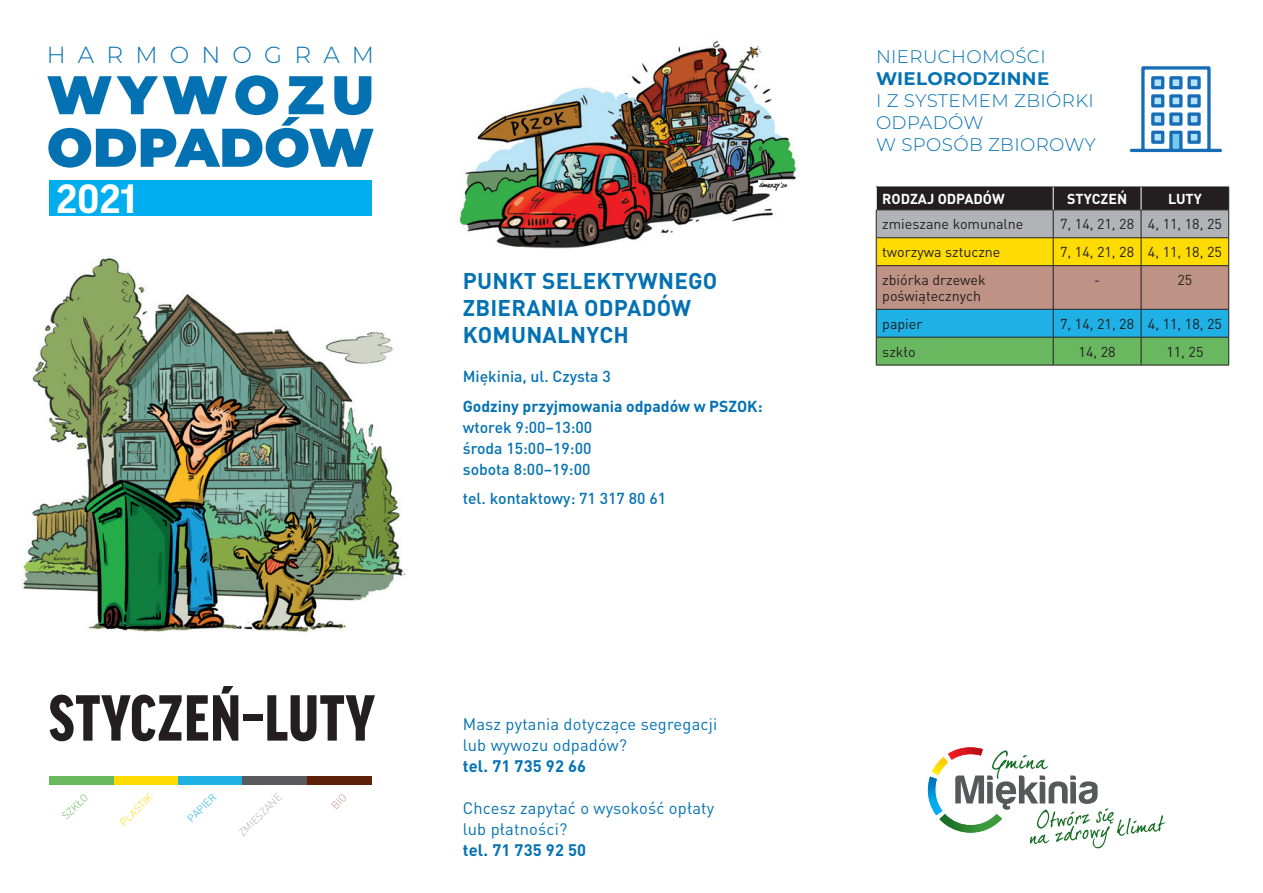
<style>
.page{position:relative;width:1263px;height:893px;background:#fff}
.page>*{position:absolute;margin:0;border:0;box-sizing:border-box;transform-origin:0 0}
.t1{font:900 condensed 62.55px "Good Pro";letter-spacing:.015em;color:#231f20}
.t2{font:900 54.3px/52.5px "Montserrat";color:#0472b2}
.t3{font:700 39.3px "Good Pro";color:#fff}
.t4{font:300 23.25px "Montserrat";letter-spacing:.525em;color:#0472b2}
.t5{font:700 22.5px/27px "DIN Pro";letter-spacing:.01em;color:#0472b2}
.t6{font:300 18.15px/21.9px "Montserrat";letter-spacing:.02em;color:#0472b2}
.t7{font:700 18.15px "Montserrat";letter-spacing:.02em;color:#0472b2}
.t8{font:16.5px/21px "DIN Pro";letter-spacing:.01em;color:#0472b2}
.t9{font:700 16.5px "DIN Pro";letter-spacing:.01em;color:#0472b2}
.t10{font:500 15.75px/21px "DIN Pro";color:#0472b2;text-align:justify}
.t11{font:700 15.75px "DIN Pro";color:#0472b2}
.t12{font:14.25px/15.8px "DIN Pro";color:#231f20}
.t13{font:700 14.25px "DIN Pro";color:#fff}
.t14{font:300 10.5px "DIN Pro";color:#b2b3b7}
.t15{font:300 10.5px "DIN Pro";color:#ffdc01}
.t16{font:300 10.5px "DIN Pro";color:#1fb0e6}
.t17{font:300 10.5px "DIN Pro";color:#69b860}
</style>
<div class="page">
<img style="left:459px;top:41px;width:337px;height:208px">
<img style="left:759px;top:181px;width:28px;height:10px">
<div style="left:114px;top:776px;width:64px;height:8px;background:#ffdc01"></div>
<div style="left:178px;top:776px;width:65px;height:8px;background:#1fb0e6"></div>
<div style="left:243px;top:776px;width:64px;height:8px;background:#5a5a5d"></div>
<div style="left:49px;top:776px;width:65px;height:8px;background:#69b860"></div>
<div style="left:307px;top:776px;width:65px;height:8px;background:#5d210a"></div>
<svg style="left:1129px;top:66px;width:94px;height:87px"></svg>
<svg style="left:928px;top:747px;width:237px;height:101px"></svg>
<div style="left:49px;top:180px;width:323px;height:35px;background:#00aeef"></div>
<img style="left:20px;top:256px;width:386px;height:376px">
<hr style="left:876px;top:365px;width:177px;height:1px;background:#231f20">
<hr style="left:1053px;top:365px;width:88px;height:1px;background:#231f20">
<hr style="left:1141px;top:365px;width:88px;height:1px;background:#231f20">
<svg style="left:876px;top:187px;width:353px;height:178px;background:#889971"></svg>
<h3 class="t4" style="left:47px;top:39px;width:329px">HARMONOGRAM</h3>
<h2 class="t2" style="left:47px;top:65px;width:329px">WYWOZU<br>ODPADÓW</h2>
<p class="t6" style="left:876px;top:45px;width:171px">NIERUCHOMOŚCI</p>
<p class="t7" style="left:876px;top:66px;width:175px">WIELORODZINNE</p>
<p class="t6" style="left:876px;top:89px;width:221px">I Z SYSTEMEM ZBIÓRKI<br>ODPADÓW<br>W SPOSÓB ZBIOROWY</p>
<h3 class="t3" style="left:56px;top:177px;width:81px">2021</h3>
<p class="t13" style="left:882px;top:189px;width:124px">RODZAJ ODPADÓW</p>
<p class="t13" style="left:1067px;top:189px;width:61px">STYCZEŃ</p>
<p class="t13" style="left:1168px;top:189px;width:35px">LUTY</p>
<p class="t12" style="left:882px;top:216px;width:143px">zmieszane komunalne</p>
<p class="t12" style="left:1060px;top:216px;width:163px">7, 14, 21, 28 4, 11, 18, 25</p>
<p class="t12" style="left:882px;top:244px;width:120px">tworzywa sztuczne</p>
<p class="t12" style="left:1060px;top:244px;width:163px">7, 14, 21, 28 4, 11, 18, 25</p>
<p class="t12" style="left:882px;top:271px;width:105px">zbiórka drzewek poświątecznych</p>
<p class="t12" style="left:1094px;top:271px;width:8px">-</p>
<p class="t12" style="left:1177px;top:271px;width:16px">25</p>
<p class="t12" style="left:882px;top:315px;width:42px">papier</p>
<p class="t12" style="left:1060px;top:315px;width:163px">7, 14, 21, 28 4, 11, 18, 25</p>
<p class="t12" style="left:882px;top:343px;width:35px">szkło</p>
<p class="t12" style="left:1079px;top:343px;width:39px">14, 28</p>
<p class="t12" style="left:1166px;top:343px;width:39px">11, 25</p>
<h3 class="t5" style="left:463px;top:267px;width:256px">PUNKT SELEKTYWNEGO<br>ZBIERANIA ODPADÓW<br>KOMUNALNYCH</h3>
<p class="t10" style="left:463px;top:365px;width:149px">Miękinia, ul. Czysta 3</p>
<p class="t11" style="left:463px;top:395px;width:301px">Godziny przyjmowania odpadów w PSZOK:</p>
<p class="t10" style="left:463px;top:416px;width:131px">wtorek 9:00–13:00 środa 15:00–19:00 sobota 8:00–19:00</p>
<p class="t10" style="left:463px;top:487px;width:205px">tel. kontaktowy: 71 317 80 61</p>
<h1 class="t1" style="left:49px;top:683px;width:327px">STYCZEŃ–LUTY</h1>
<p class="t17" style="left:59px;top:813px;width:33px;rotate:-45deg">SZKŁO</p>
<p class="t15" style="left:117px;top:819px;width:42px;rotate:-45deg">PLASTIK</p>
<p class="t16" style="left:184px;top:815px;width:37px;rotate:-45deg">PAPIER</p>
<p class="t14" style="left:235px;top:829px;width:57px;rotate:-45deg">ZMIESZANE</p>
<p class="t8" style="left:463px;top:713px;width:256px">Masz pytania dotyczące segregacji lub wywozu odpadów?</p>
<p class="t9" style="left:463px;top:755px;width:125px">tel. 71 735 92 66</p>
<p class="t8" style="left:463px;top:797px;width:253px">Chcesz zapytać o wysokość opłaty lub płatności?</p>
<p class="t9" style="left:463px;top:839px;width:125px">tel. 71 735 92 50</p>
</div>
